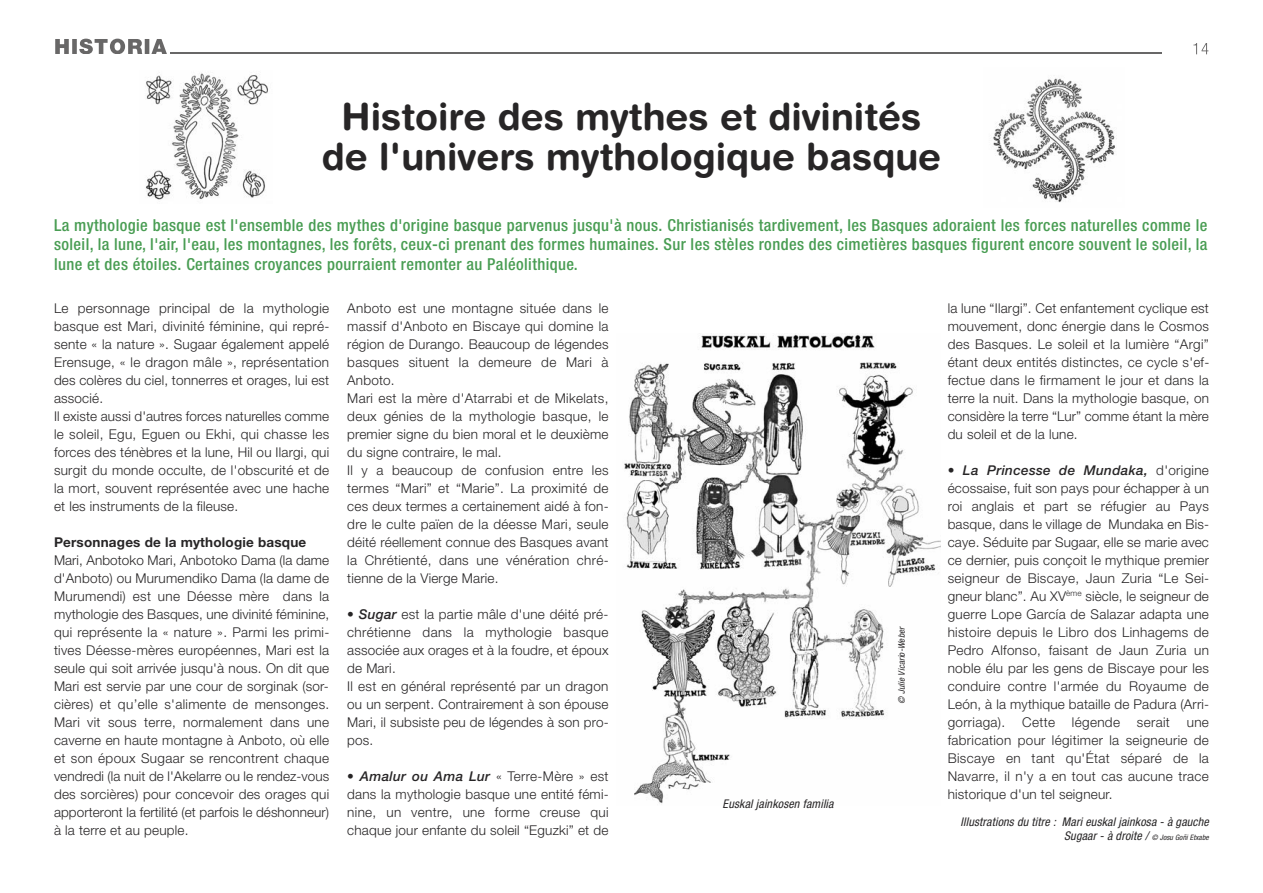
<style>
.page{position:relative;width:1263px;height:893px;background:#fff}
.page>*{position:absolute;margin:0;border:0;box-sizing:border-box;transform-origin:0 0}
.t1{font:700 37.5px/40.5px "Helvetica Rounded";color:#272526;text-align:center}
.t2{font:500 condensed 16.5px/19.8px "Helvetica Neue";letter-spacing:.025em;color:#499d53;text-align:justify}
.t3{font:300 13.5px/18px "Helvetica Neue";letter-spacing:.02em;color:#272526;text-align:justify}
.t4{font:700 13.5px "Helvetica Neue";letter-spacing:.015em;color:#272526}
.t5{font:italic condensed 12px/14.4px "Helvetica Neue";letter-spacing:.015em;color:#272526;text-align:right}
.t6{font:italic condensed 9px "Helvetica Neue";letter-spacing:.015em;color:#272526}
.s1{font-weight:500;font-style:italic}
.s2{font-size:7.5px}
</style>
<div class="page">
<svg style="left:55px;top:39px;width:112px;height:15px"></svg>
<svg style="left:1193px;top:43px;width:15px;height:11px"></svg>
<hr style="left:170px;top:52px;width:992px;height:2px;background:#686767">
<img style="left:624px;top:334px;width:316px;height:470px">
<img style="left:146px;top:73px;width:122px;height:127px">
<img style="left:993px;top:78px;width:124px;height:125px">
<h1 class="t1" style="left:322px;top:100px;width:621px">Histoire des mythes et divinités de l'univers mythologique basque</h1>
<p class="t2" style="left:54px;top:216px;width:1155px">La mythologie basque est l'ensemble des mythes d'origine basque parvenus jusqu'à nous. Christianisés tardivement, les Basques adoraient les forces naturelles comme le soleil, la lune, l'air, l'eau, les montagnes, les forêts, ceux-ci prenant des formes humaines. Sur les stèles rondes des cimetières basques figurent encore souvent le soleil, la lune et des étoiles. Certaines croyances pourraient remonter au Paléolithique.</p>
<p class="t3" style="left:54px;top:300px;width:277px;text-align:left">Le personnage principal de la mythologie basque est Mari, divinité féminine, qui repré&shy;sente « la nature ». Sugaar également appelé Erensuge, « le dragon mâle », représentation des colères du ciel, tonnerres et orages, lui est associé.<br>Il existe aussi d'autres forces naturelles comme le soleil, Egu, Eguen ou Ekhi, qui chasse les forces des ténèbres et la lune, Hil ou Ilargi, qui surgit du monde occulte, de l'obscurité et de la mort, souvent représentée avec une hache et les instruments de la fileuse.</p>
<p class="t4" style="left:54px;top:537px;width:254px">Personnages de la mythologie basque</p>
<p class="t3" style="left:54px;top:552px;width:277px">Mari, Anbotoko Mari, Anbotoko Dama (la dame d'Anboto) ou Murumendiko Dama (la dame de Murumendi) est une Déesse mère dans la mythologie des Basques, une divinité féminine, qui représente la « nature ». Parmi les primi&shy;tives Déesse-mères européennes, Mari est la seule qui soit arrivée jusqu'à nous. On dit que Mari est servie par une cour de sorginak (sor&shy;cières) et qu’elle s'alimente de mensonges.<br>Mari vit sous terre, normalement dans une caverne en haute montagne à Anboto, où elle et son époux Sugaar se rencontrent chaque vendredi (la nuit de l'Akelarre ou le rendez-vous des sorcières) pour concevoir des orages qui apporteront la fertilité (et parfois le déshonneur) à la terre et au peuple.</p>
<p class="t3" style="left:347px;top:300px;width:263px;text-align:left">Anboto est une montagne située dans le massif d'Anboto en Biscaye qui domine la région de Durango. Beaucoup de légendes basques situent la demeure de Mari à Anboto.<br>Mari est la mère d'Atarrabi et de Mikelats, deux génies de la mythologie basque, le premier signe du bien moral et le deuxième du signe contraire, le mal.<br>Il y a beaucoup de confusion entre les termes “Mari” et “Marie”. La proximité de ces deux termes a certainement aidé à fon&shy;dre le culte païen de la déesse Mari, seule déité réellement connue des Basques avant la Chrétienté, dans une vénération chré&shy;tienne de la Vierge Marie.</p>
<p class="t3" style="left:347px;top:606px;width:263px;text-align:left"><span class="s1">• Sugar</span> est la partie mâle d'une déité pré&shy;chrétienne dans la mythologie basque associée aux orages et à la foudre, et époux de Mari.<br>Il est en général représenté par un dragon ou un serpent. Contrairement à son épouse<br>Mari, il subsiste peu de légendes à son pro&shy;pos.</p>
<p class="t3" style="left:347px;top:768px;width:263px"><span class="s1">• Amalur ou Ama Lur</span> « Terre-Mère » est dans la mythologie basque une entité fémi&shy;nine, un ventre, une forme creuse qui chaque jour enfante du soleil “Eguzki” et de</p>
<p class="t5" style="left:723px;top:798px;width:115px">Euskal jainkosen familia</p>
<p class="t6" style="left:898px;top:704px;width:79px;rotate:-90deg">© Julie Vicario-Weber</p>
<p class="t3" style="left:948px;top:300px;width:263px">la lune “Ilargi”. Cet enfantement cyclique est mouvement, donc énergie dans le Cosmos des Basques. Le soleil et la lumière “Argi” étant deux entités distinctes, ce cycle s'ef&shy;fectue dans le firmament le jour et dans la terre la nuit. Dans la mythologie basque, on considère la terre “Lur” comme étant la mère du soleil et de la lune.</p>
<p class="t3" style="left:948px;top:462px;width:263px"><span class="s1">• La Princesse de Mundaka,</span> d'origine écossaise, fuit son pays pour échapper à un roi anglais et part se réfugier au Pays basque, dans le village de Mundaka en Bis&shy;caye. Séduite par Sugaar, elle se marie avec ce dernier, puis conçoit le mythique premier seigneur de Biscaye, Jaun Zuria “Le Sei&shy;gneur blanc”. Au XV<sup>ème</sup> siècle, le seigneur de guerre Lope García de Salazar adapta une histoire depuis le Libro dos Linhagems de Pedro Alfonso, faisant de Jaun Zuria un noble élu par les gens de Biscaye pour les conduire contre l'armée du Royaume de León, à la mythique bataille de Padura (Arri&shy;gorriaga).</p>
<p class="t3" style="left:1022px;top:714px;width:34px">Cette</p>
<p class="t3" style="left:1072px;top:714px;width:50px">légende</p>
<p class="t3" style="left:1137px;top:714px;width:34px">serait</p>
<p class="t3" style="left:948px;top:714px;width:263px;text-indent:239px">une fabrication pour légitimer la seigneurie de Biscaye en tant qu'État séparé de la Navarre, il n'y a en tout cas aucune trace historique d'un tel seigneur.</p>
<p class="t5" style="left:960px;top:815px;width:252px">Illustrations du titre : Mari euskal jainkosa - à gauche<br>Sugaar - à droite / <span class="s2">© Josu Goñi Etxabe</span></p>
</div>
